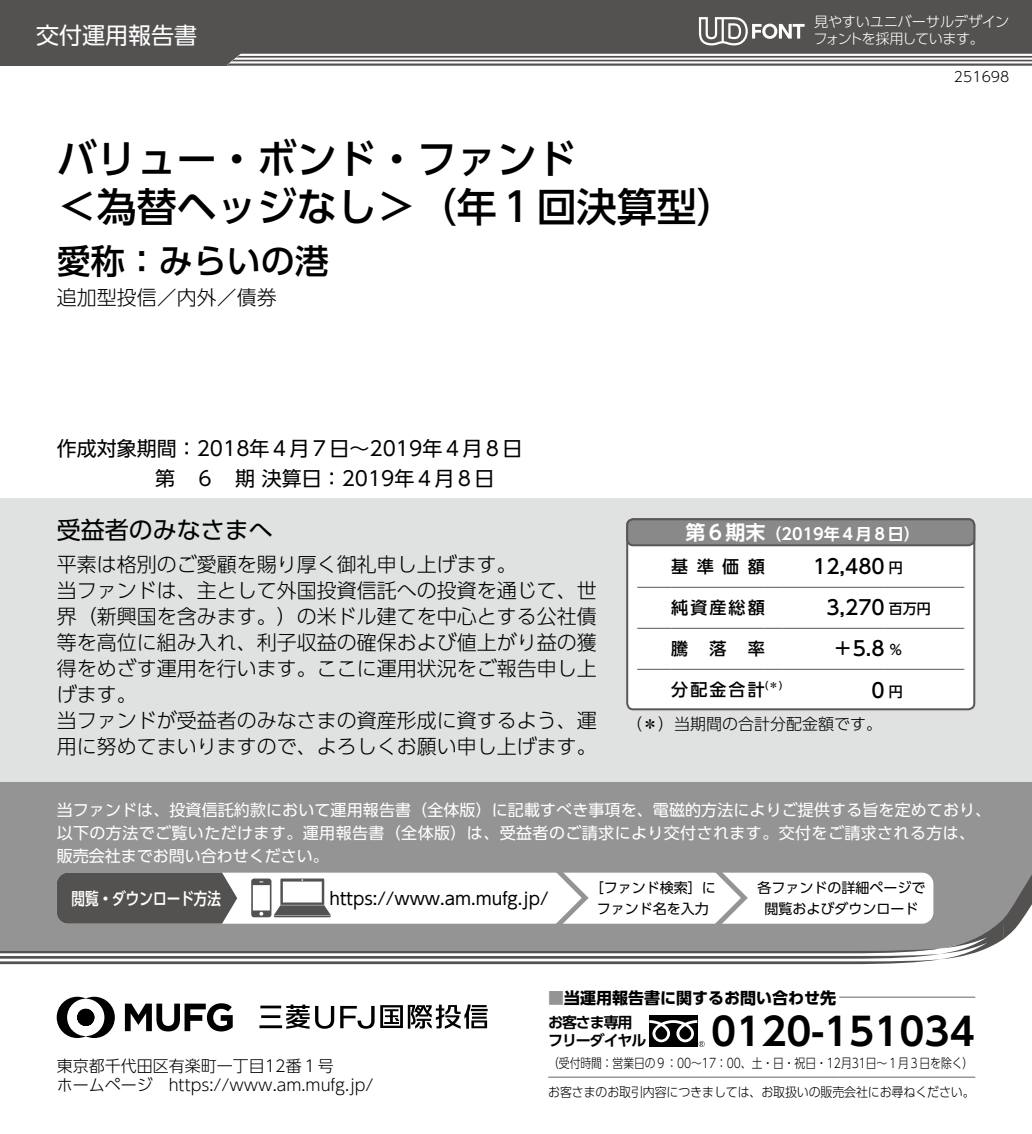
<style>
.page{position:relative;width:1032px;height:1134px;background:#fff}
.page>*{position:absolute;margin:0;border:0;box-sizing:border-box;transform-origin:0 0}
.t1{font:500 40px/48px "UD Shin Go Pro";color:#000}
.t2{font:700 38px "UD Shin Go Pro De";color:#000}
.t3{font:500 34px "UD Shin Go Pro";color:#000}
.t4{font:24px "UD Shin Go Pro";color:#000}
.t5{font:23px "UD Shin Go Pro";color:#fff}
.t6{font:300 20px/26px "UD Shin Go Pro";color:#000}
.t7{font:20px/30px "UD Shin Go Pro";color:#000}
.t8{font:500 20px "UD Shin Go Pro";color:#000}
.t9{font:17px "UD Shin Go Pro";color:#000}
.t10{font:500 17px "UD Shin Go Pro";letter-spacing:.125em;color:#000}
.t11{font:500 17px "UD Shin Go C Oeiz Pr 6";color:#fff}
.t12{font:16px/23px "UD Shin Go Pro";letter-spacing:.005em;color:#fff}
.t13{font:300 16px/19px "UD Shin Go Pro";color:#000}
.t14{font:700 16px "UD Shin Go Pro";color:#000}
.t15{font:700 16px "UD Shin Go Pro De";color:#fff}
.t16{font:700 15px/18px "UD Shin Go Pro De";letter-spacing:-.075em;color:#000}
.t17{font:14.2px/17px "UD Shin Go Pro Light 90 msp RKSJ H";letter-spacing:-.025em;color:#fff}
.t18{font:14px/20px "UD Shin Go Pro";color:#000;text-align:center}
.t19{font:300 14px "UD Shin Go Pro";color:#000}
.t20{font:300 13px "UD Shin Go Pro";letter-spacing:-.01em;color:#000;scale:.83 1}
.t21{font:300 13px "UD Shin Go Pro";letter-spacing:-.01em;color:#000;scale:.92 1}
.t22{font:500 10.2px "UD Shin Go Pro";color:#000}
.s1{font-size:14px}
.s2{font-size:20px}
.s3{color:#949495}
</style>
<div class="page">
<svg style="left:125px;top:1003px;width:108px;height:28px"></svg>
<svg style="left:57px;top:997px;width:58px;height:41px"></svg>
<hr style="left:260px;top:1005px;width:21px;height:3px;background:#000">
<hr style="left:259px;top:1025px;width:23px;height:3px;background:#000">
<hr style="left:261px;top:1015px;width:19px;height:3px;background:#000">
<svg style="left:340px;top:1004px;width:148px;height:25px"></svg>
<svg style="left:286px;top:1004px;width:48px;height:25px"></svg>
<hr style="left:548px;top:1077px;width:101px;height:1px;background:#656464">
<hr style="left:649px;top:1077px;width:62px;height:1px;background:#656464">
<hr style="left:711px;top:1077px;width:128px;height:1px;background:#656464">
<hr style="left:839px;top:1077px;width:136px;height:1px;background:#656464">
<hr style="left:839px;top:997px;width:136px;height:1px;background:#656464">
<div style="left:649px;top:1015px;width:48px;height:32px;background:#000"></div>
<svg style="left:649px;top:1020px;width:56px;height:27px"></svg>
<div style="left:0;top:498px;width:1032px;height:284px;background:#e0e1e1"></div>
<div style="left:0;top:0;width:1032px;height:65px;background:#545251"></div>
<svg style="left:227px;top:54px;width:805px;height:11px"></svg>
<svg style="left:699px;top:17px;width:105px;height:28px"></svg>
<div style="left:0;top:782px;width:1032px;height:65px;background:#949495"></div>
<svg style="left:0;top:847px;width:1032px;height:117px"></svg>
<div style="left:627px;top:519px;width:347px;height:190px;background:#fff;border-radius:6px"></div>
<div style="left:626px;top:518px;width:349px;height:192px;border:2px solid #595757;border-radius:6px"></div>
<hr style="left:637px;top:587px;width:34px;height:1px;background:#595757">
<hr style="left:671px;top:587px;width:94px;height:1px;background:#595757">
<svg style="left:765px;top:587px;width:18px;height:1px"></svg>
<hr style="left:783px;top:587px;width:102px;height:1px;background:#595757">
<hr style="left:885px;top:587px;width:79px;height:1px;background:#595757">
<hr style="left:637px;top:628px;width:34px;height:1px;background:#595757">
<hr style="left:671px;top:628px;width:94px;height:1px;background:#595757">
<svg style="left:765px;top:628px;width:18px;height:1px"></svg>
<hr style="left:783px;top:628px;width:102px;height:1px;background:#595757">
<hr style="left:885px;top:628px;width:79px;height:1px;background:#595757">
<hr style="left:637px;top:669px;width:34px;height:1px;background:#595757">
<hr style="left:671px;top:669px;width:94px;height:1px;background:#595757">
<svg style="left:765px;top:669px;width:18px;height:1px"></svg>
<hr style="left:783px;top:669px;width:102px;height:1px;background:#595757">
<hr style="left:885px;top:669px;width:79px;height:1px;background:#595757">
<div style="left:627px;top:519px;width:347px;height:26px;background:#898989;border-radius:6px"></div>
<div style="left:626px;top:518px;width:349px;height:28px;border:2px solid #595757;border-radius:6px"></div>
<p class="t5" style="left:36px;top:17px;width:163px">交付運用報告書</p>
<p class="t17" style="left:813px;top:13px;width:197px">見やすいユニバーサルデザインフォントを採用しています。</p>
<p class="t19" style="left:954px;top:65px;width:57px">251698</p>
<h1 class="t1" style="left:57px;top:134px;width:682px">バリュー・ボンド・ファンド<br>＜為替ヘッジなし＞（年１回決算型）</h1>
<h3 class="t3" style="left:57px;top:233px;width:274px">愛称：みらいの港</h3>
<p class="t6" style="left:57px;top:283px;width:222px">追加型投信／内外／債券</p>
<p class="t7" style="left:155px;top:433px;width:369px;text-indent:-98px">作成対象期間：2018年４月７日～2019年４月８日第　６　期 決算日：2019年４月８日</p>
<p class="t4" style="left:57px;top:511px;width:218px">受益者のみなさまへ</p>
<p class="t6" style="left:57px;top:551px;width:542px">平素は格別のご愛顧を賜り厚く御礼申し上げます。<br>当ファンドは、主として外国投資信託への投資を通じて、世界（新興国を含みます。）の米ドル建てを中心とする公社債等を高位に組み入れ、利子収益の確保および値上がり益の獲得をめざす運用を行います。ここに運用状況をご報告申し上げます。<br>当ファンドが受益者のみなさまの資産形成に資するよう、運用に努めてまいりますので、よろしくお願い申し上げます。</p>
<p class="t10" style="left:671px;top:553px;width:95px">基準価額</p>
<p class="t8" style="left:813px;top:550px;width:91px">12,480 <span class="s1">円</span></p>
<p class="t15" style="left:685px;top:521px;width:236px"><span class="s2">第６期末</span>（2019年４月８日）</p>
<p class="t10" style="left:671px;top:594px;width:95px">純資産総額</p>
<p class="t8" style="left:826px;top:592px;width:106px">3,270 <span class="s1">百万円</span></p>
<p class="t10" style="left:671px;top:635px;width:18px">騰</p>
<p class="t10" style="left:709px;top:635px;width:18px">落</p>
<p class="t10" style="left:748px;top:635px;width:18px">率</p>
<p class="t8" style="left:833px;top:633px;width:71px">＋5.8 <span class="s1">％</span></p>
<p class="t10" style="left:671px;top:676px;width:95px">分配金合計</p>
<p class="t22" style="left:765px;top:677px;width:19px">(＊)</p>
<p class="t8" style="left:871px;top:674px;width:33px">0 <span class="s1">円</span></p>
<p class="t13" style="left:626px;top:714px;width:257px">（＊）当期間の合計分配金額です。</p>
<p class="t12" style="left:57px;top:798px;width:936px">当ファンドは、投資信託約款において運用報告書（全体版）に記載すべき事項を、電磁的方法によりご提供する旨を定めており、以下の方法でご覧いただけます。運用報告書（全体版）は、受益者のご請求により交付されます。交付をご請求される方は、販売会社までお問い合わせください。</p>
<p class="t11" style="left:72px;top:885px;width:151px">閲覧・ダウンロード方法</p>
<p class="t9" style="left:329px;top:884px;width:220px">https://www.am.mufg.jp/</p>
<p class="t18" style="left:590px;top:878px;width:127px">［ファンド検索］にファンド名を入力</p>
<p class="t18" style="left:757px;top:878px;width:169px">各ファンドの詳細ページで閲覧およびダウンロード</p>
<p class="t13" style="left:57px;top:1056px;width:318px">東京都千代田区有楽町一丁目12番１号<br>ホームページ　https://www.am.mufg.jp/</p>
<p class="t14" style="left:548px;top:984px;width:289px"><span class="s3">■</span>当運用報告書に関するお問い合わせ先</p>
<p class="t16" style="left:548px;top:1013px;width:100px">お客さま専用フリーダイヤル</p>
<h2 class="t2" style="left:711px;top:1000px;width:265px">0120-151034</h2>
<p class="t20" style="left:548px;top:1052px;width:514px">（受付時間：営業日の９：00～17：00、土・日・祝日・12月31日～１月３日を除く）</p>
<p class="t21" style="left:548px;top:1081px;width:465px">お客さまのお取引内容につきましては、お取扱いの販売会社にお尋ねください。</p>
</div>
